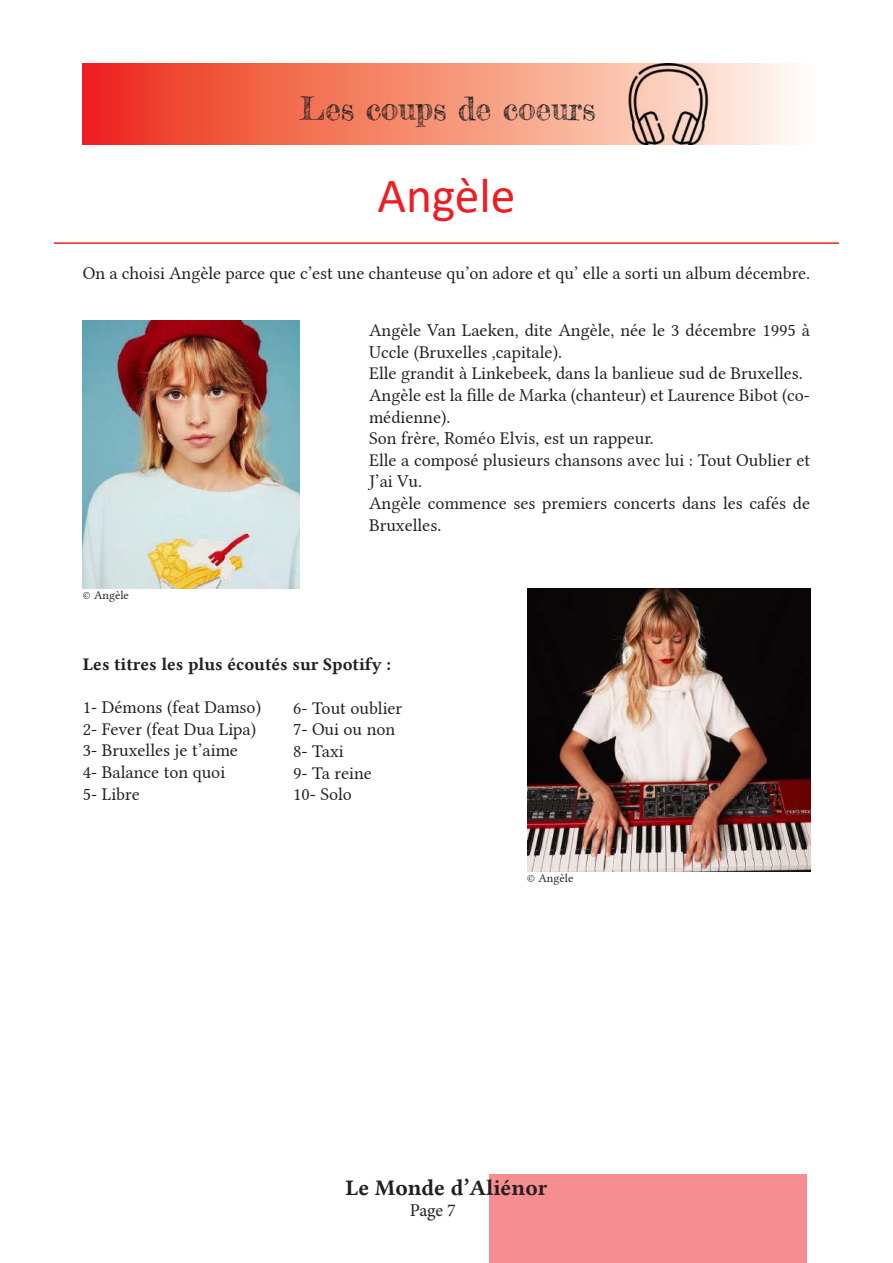
<style>
.page{position:relative;width:893px;height:1263px;background:#fff}
.page>*{position:absolute;margin:0;border:0;box-sizing:border-box;transform-origin:0 0}
.t1{font:49.5px "Calibri";color:#ee1d23}
.t2{font:31.5px "Frederickathe Great";color:#231f20}
.t3{font:22.5px "Lin Libertine B";color:#231f20}
.t4{font:18px/21.6px "Lin Libertine";color:#231f20}
.t5{font:18px "Lin Libertine B";color:#231f20}
.t6{font:18px "Minion Pro";color:#231f20}
.t7{font:12px "Lin Libertine";color:#231f20}
</style>
<div class="page">
<div style="left:489px;top:1174px;width:317px;height:89px;background:#f68e91"></div>
<svg style="left:83px;top:64px;width:710px;height:81px;background:#f58972"></svg>
<img style="left:627px;top:64px;width:81px;height:81px">
<hr style="left:54px;top:242px;width:785px;height:2px;background:#ee1d23">
<img style="left:83px;top:320px;width:217px;height:268px">
<img style="left:527px;top:589px;width:283px;height:282px">
<h2 class="t2" style="left:300px;top:89px;width:297px">Les coups de coeurs</h2>
<h1 class="t1" style="left:377px;top:161px;width:140px">Angèle</h1>
<p class="t4" style="left:83px;top:260px;width:729px">On a choisi Angèle parce que c’est une chanteuse qu’on adore et qu’ elle a sorti un album décembre.</p>
<p class="t7" style="left:83px;top:585px;width:48px">© Angèle</p>
<p class="t4" style="left:369px;top:318px;width:442px">Angèle Van Laeken, dite Angèle, née le 3 décembre 1995 à Uccle (Bruxelles ,capitale).<br>Elle grandit à Linkebeek, dans la banlieue sud de Bruxelles.<br>Angèle est la fille de Marka (chanteur) et Laurence Bibot (co&shy;médienne).<br>Son frère, Roméo Elvis, est un rappeur.<br>Elle a composé plusieurs chansons avec lui : Tout Oublier et J’ai Vu.<br>Angèle commence ses premiers concerts dans les cafés de Bruxelles.</p>
<p class="t5" style="left:83px;top:652px;width:310px">Les titres les plus écoutés sur Spotify :</p>
<p class="t4" style="left:83px;top:694px;width:180px">1- Démons (feat Damso)<br>2- Fever (feat Dua Lipa)<br>3- Bruxelles je t’aime<br>4- Balance ton quoi<br>5- Libre</p>
<p class="t4" style="left:293px;top:695px;width:111px">6- Tout oublier<br>7- Oui ou non<br>8- Taxi<br>9- Ta reine<br>10- Solo</p>
<p class="t7" style="left:527px;top:869px;width:48px">© Angèle</p>
<p class="t3" style="left:346px;top:1172px;width:203px">Le Monde d’Aliénor</p>
<p class="t6" style="left:410px;top:1198px;width:48px">Page 7</p>
</div>
